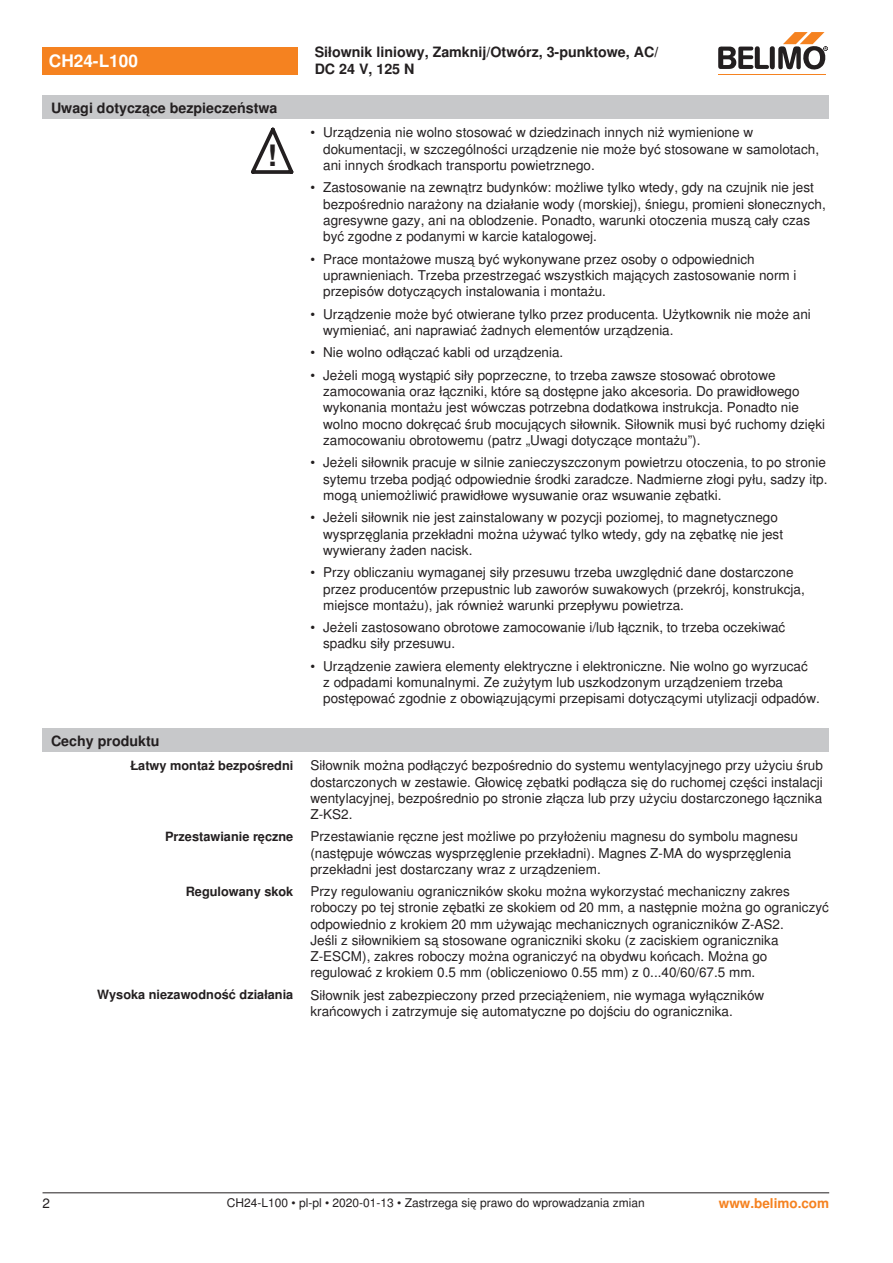
<style>
.page{position:relative;width:893px;height:1263px;background:#fff}
.page>*{position:absolute;margin:0;border:0;box-sizing:border-box;transform-origin:0 0}
.t1{font:700 29.55px "Nimbus Sans BEL";color:#231f20}
.t2{font:700 17.25px "Nimbus Sans BEL";color:#fff}
.t3{font:700 14.25px/17.1px "Nimbus Sans BEL";color:#231f20}
.Bulletpoints_1_5mm_A{font:13.5px/16.2px "Nimbus Sans BEL";color:#231f20}
.Rechtsbündig_Footer{font:700 13.5px "Nimbus Sans BEL";color:#f58220}
.Rechtsbündig{font:700 12.75px "Nimbus Sans BEL";color:#231f20}
.Footer_EU_center{font:12px "Nimbus Sans BEL";color:#231f20}
</style>
<div class="page">
<svg style="left:251px;top:128px;width:42px;height:46px"></svg>
<div style="left:43px;top:729px;width:786px;height:23px;background:#c7c8ca"></div>
<div style="left:43px;top:47px;width:255px;height:27px;background:#f58220"></div>
<hr style="left:718px;top:74px;width:107px;height:1px;background:#f58220">
<svg style="left:718px;top:32px;width:110px;height:38px"></svg>
<div style="left:43px;top:96px;width:786px;height:23px;background:#c7c8ca"></div>
<hr style="left:43px;top:1192px;width:786px;height:1px;background:#231f20">
<p class="t2" style="left:49px;top:51px;width:91px">CH24-L100</p>
<p class="t3" style="left:315px;top:44px;width:345px">Siłownik liniowy, Zamknij/Otwórz, 3-punktowe, AC/<br>DC 24 V, 125 N</p>
<p class="t3" style="left:51px;top:100px;width:228px">Uwagi dotyczące bezpieczeństwa</p>
<p class="t1" style="left:267px;top:138px;width:11px">!</p>
<p class="Bulletpoints_1_5mm_A" style="left:323px;top:125px;width:497px;text-indent:-13px">• Urządzenia nie wolno stosować w dziedzinach innych niż wymienione w dokumentacji, w szczególności urządzenie nie może być stosowane w samolotach, ani innych środkach transportu powietrznego.</p>
<p class="Bulletpoints_1_5mm_A" style="left:323px;top:180px;width:504px;text-indent:-13px">• Zastosowanie na zewnątrz budynków: możliwe tylko wtedy, gdy na czujnik nie jest bezpośrednio narażony na działanie wody (morskiej), śniegu, promieni słonecznych, agresywne gazy, ani na oblodzenie. Ponadto, warunki otoczenia muszą cały czas być zgodne z podanymi w karcie katalogowej.</p>
<p class="Bulletpoints_1_5mm_A" style="left:323px;top:251px;width:475px;text-indent:-13px">• Prace montażowe muszą być wykonywane przez osoby o odpowiednich uprawnieniach. Trzeba przestrzegać wszystkich mających zastosowanie norm i przepisów dotyczących instalowania i montażu.</p>
<p class="Bulletpoints_1_5mm_A" style="left:323px;top:306px;width:489px;text-indent:-13px">• Urządzenie może być otwierane tylko przez producenta. Użytkownik nie może ani wymieniać, ani naprawiać żadnych elementów urządzenia.</p>
<p class="Bulletpoints_1_5mm_A" style="left:310px;top:345px;width:254px">• Nie wolno odłączać kabli od urządzenia.</p>
<p class="Bulletpoints_1_5mm_A" style="left:323px;top:367px;width:503px;text-indent:-13px">• Jeżeli mogą wystąpić siły poprzeczne, to trzeba zawsze stosować obrotowe zamocowania oraz łączniki, które są dostępne jako akcesoria. Do prawidłowego wykonania montażu jest wówczas potrzebna dodatkowa instrukcja. Ponadto nie wolno mocno dokręcać śrub mocujących siłownik. Siłownik musi być ruchomy dzięki zamocowaniu obrotowemu (patrz „Uwagi dotyczące montażu”).</p>
<p class="Bulletpoints_1_5mm_A" style="left:323px;top:455px;width:506px;text-align:justify;text-indent:-13px">• Jeżeli siłownik pracuje w silnie zanieczyszczonym powietrzu otoczenia, to po stronie sytemu trzeba podjąć odpowiednie środki zaradcze. Nadmierne złogi pyłu, sadzy itp. mogą uniemożliwić prawidłowe wysuwanie oraz wsuwanie zębatki.</p>
<p class="Bulletpoints_1_5mm_A" style="left:323px;top:510px;width:461px;text-indent:-13px">• Jeżeli siłownik nie jest zainstalowany w pozycji poziomej, to magnetycznego wysprzęglania przekładni można używać tylko wtedy, gdy na zębatkę nie jest wywierany żaden nacisk.</p>
<p class="Bulletpoints_1_5mm_A" style="left:323px;top:565px;width:483px;text-indent:-13px">• Przy obliczaniu wymaganej siły przesuwu trzeba uwzględnić dane dostarczone przez producentów przepustnic lub zaworów suwakowych (przekrój, konstrukcja, miejsce montażu), jak również warunki przepływu powietrza.</p>
<p class="Bulletpoints_1_5mm_A" style="left:323px;top:620px;width:464px;text-indent:-13px">• Jeżeli zastosowano obrotowe zamocowanie i/lub łącznik, to trzeba oczekiwać spadku siły przesuwu.</p>
<p class="Bulletpoints_1_5mm_A" style="left:323px;top:658px;width:498px;text-indent:-13px">• Urządzenie zawiera elementy elektryczne i elektroniczne. Nie wolno go wyrzucać<br>z odpadami komunalnymi. Ze zużytym lub uszkodzonym urządzeniem trzeba postępować zgodnie z obowiązującymi przepisami dotyczącymi utylizacji odpadów.</p>
<p class="t3" style="left:51px;top:733px;width:110px">Cechy produktu</p>
<p class="Rechtsbündig" style="left:130px;top:758px;width:164px">Łatwy montaż bezpośredni</p>
<p class="Bulletpoints_1_5mm_A" style="left:310px;top:758px;width:514px;text-align:justify">Siłownik można podłączyć bezpośrednio do systemu wentylacyjnego przy użyciu śrub dostarczonych w zestawie. Głowicę zębatki podłącza się do ruchomej części instalacji wentylacyjnej, bezpośrednio po stronie złącza lub przy użyciu dostarczonego łącznika Z-KS2.</p>
<p class="Rechtsbündig" style="left:165px;top:829px;width:130px">Przestawianie ręczne</p>
<p class="Bulletpoints_1_5mm_A" style="left:310px;top:829px;width:489px">Przestawianie ręczne jest możliwe po przyłożeniu magnesu do symbolu magnesu (następuje wówczas wysprzęglenie przekładni). Magnes Z-MA do wysprzęglenia przekładni jest dostarczany wraz z urządzeniem.</p>
<p class="Rechtsbündig" style="left:186px;top:883px;width:109px">Regulowany skok</p>
<p class="Bulletpoints_1_5mm_A" style="left:310px;top:884px;width:520px">Przy regulowaniu ograniczników skoku można wykorzystać mechaniczny zakres roboczy po tej stronie zębatki ze skokiem od 20 mm, a następnie można go ograniczyć odpowiednio z krokiem 20 mm używając mechanicznych ograniczników Z-AS2.</p>
<p class="Bulletpoints_1_5mm_A" style="left:310px;top:932px;width:470px">Jeśli z siłownikiem są stosowane ograniczniki skoku (z zaciskiem ogranicznika<br>Z-ESCM), zakres roboczy można ograniczyć na obydwu końcach. Można go regulować z krokiem 0.5 mm (obliczeniowo 0.55 mm) z 0...40/60/67.5 mm.</p>
<p class="Rechtsbündig" style="left:97px;top:987px;width:198px">Wysoka niezawodność działania</p>
<p class="Bulletpoints_1_5mm_A" style="left:310px;top:987px;width:455px">Siłownik jest zabezpieczony przed przeciążeniem, nie wymaga wyłączników krańcowych i zatrzymuje się automatyczne po dojściu do ogranicznika.</p>
<p class="Bulletpoints_1_5mm_A" style="left:43px;top:1196px;width:9px">2</p>
<p class="Footer_EU_center" style="left:227px;top:1196px;width:420px">CH24-L100 • pl-pl • 2020-01-13 • Zastrzega się prawo do wprowadzania zmian</p>
<p class="Rechtsbündig_Footer" style="left:719px;top:1195px;width:112px">www.belimo.com</p>
</div>
